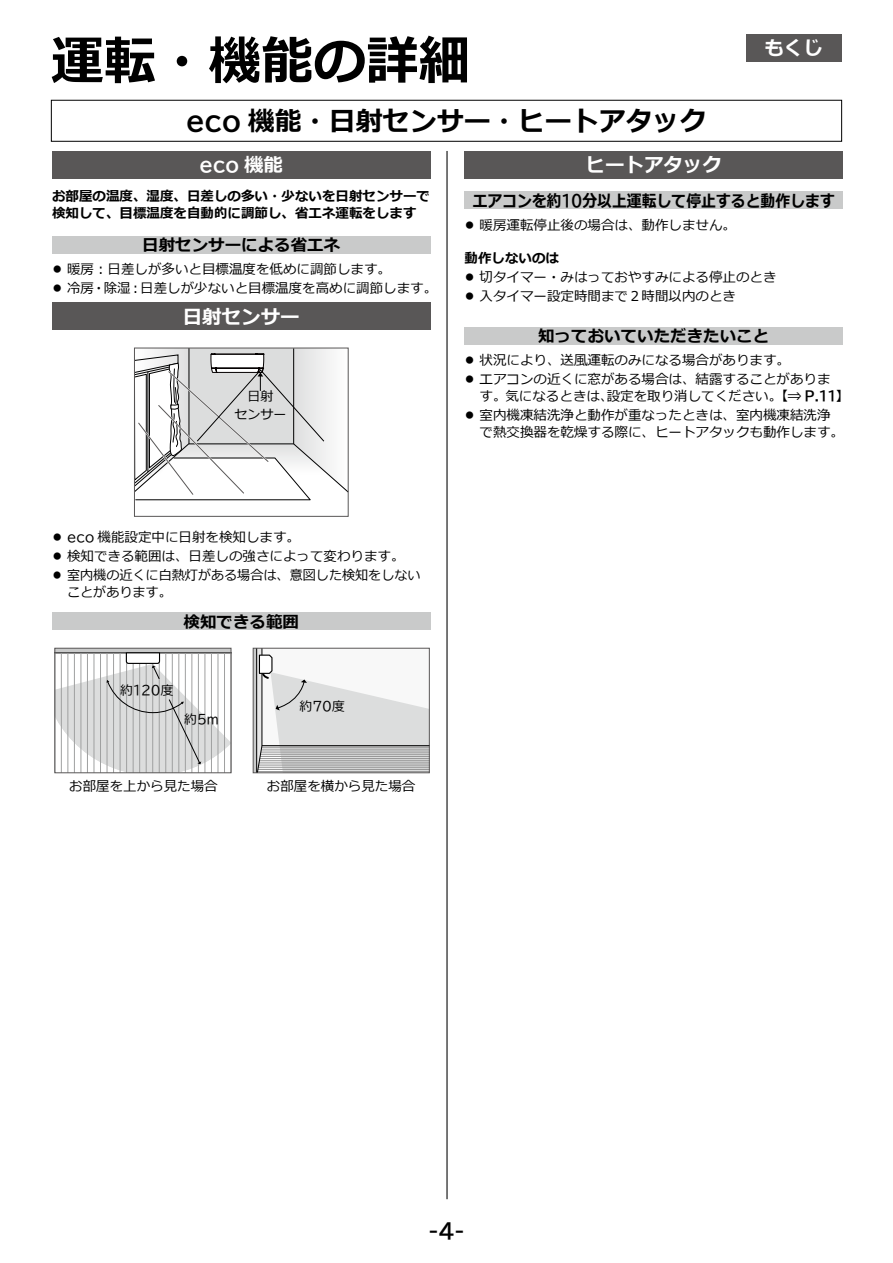
<style>
.page{position:relative;width:893px;height:1263px;background:#fff}
.page>*{position:absolute;margin:0;border:0;box-sizing:border-box;transform-origin:0 0}
.t1{font:700 52.5px "Meiryo";color:#000}
.t2{font:700 27px "Meiryo";color:#000}
.t3{font:21px "BIZ UDP Gothic Bold";color:#000}
.t4{font:700 19.5px "Meiryo";color:#fff}
.t5{font:19.5px "BIZ UDP Gothic Bold";color:#fff}
.t6{font:700 16.5px "Meiryo";color:#000}
.t7{font:700 16.5px "Meiryo";color:#000;scale:.9 1}
.t8{font:13.5px/19px "Meiryo";color:#000}
.t9{font:700 13.5px/16.8px "Meiryo";color:#000}
.t10{font:13.05px/17.4px "Meiryo";color:#000;text-align:center}
.t11{font:12.9px "BIZ UDP Gothic";color:#000}
.t12{font:12.9px "Meiryo";color:#000}
.s1{font-family:"BIZ UDP Gothic Bold";font-weight:400}
.s2{font-family:"Meiryo";font-weight:700}
.s3{font-size:10.5px}
.s4{font-weight:700}
.s5{font-family:"BIZ UDP Gothic Bold"}
.s6{font-family:"BIZ UDP Gothic"}
.s7{font-family:"Meiryo"}
</style>
<div class="page">
<div style="left:51px;top:100px;width:791px;height:42px;border:1px solid #000"></div>
<div style="left:52px;top:151px;width:379px;height:28px;background:#595757"></div>
<div style="left:52px;top:236px;width:379px;height:18px;background:#c9caca"></div>
<div style="left:52px;top:302px;width:379px;height:28px;background:#595757"></div>
<svg style="left:134px;top:347px;width:215px;height:154px"></svg>
<div style="left:134px;top:348px;width:215px;height:169px;border:1px solid #595757"></div>
<div style="left:52px;top:612px;width:379px;height:18px;background:#c9caca"></div>
<hr style="left:231px;top:653px;width:1px;height:120px;background:#9fa0a0">
<svg style="left:55px;top:648px;width:176px;height:125px"></svg>
<svg style="left:253px;top:648px;width:176px;height:125px"></svg>
<div style="left:465px;top:151px;width:378px;height:28px;background:#595757"></div>
<div style="left:465px;top:191px;width:378px;height:18px;background:#c9caca"></div>
<div style="left:465px;top:327px;width:378px;height:18px;background:#c9caca"></div>
<div style="left:746px;top:34px;width:95px;height:28px;background:#595757"></div>
<hr style="left:446px;top:151px;width:2px;height:1048px;background:#000">
<h1 class="t1" style="left:51px;top:24px;width:421px">運転・機能の詳細</h1>
<h2 class="t2" style="left:186px;top:102px;width:522px"><span class="s1">eco</span> 機能・日射センサー・ヒートアタック</h2>
<h3 class="t5" style="left:200px;top:155px;width:85px">eco <span class="s2">機能</span></h3>
<p class="t9" style="left:52px;top:188px;width:379px">お部屋の温度、湿度、日差しの多い・少ないを日射センサーで検知して、目標温度を自動的に調節し、省エネ運転をします</p>
<p class="t6" style="left:142px;top:233px;width:199px">日射センサーによる省エネ</p>
<p class="t8" style="left:52px;top:260px;width:387px"><span class="s3">㓡</span>暖房︓日差しが多いと目標温度を低めに調節します。<br><span class="s3">㓡</span>冷房・除湿︓日差しが少ないと目標温度を高めに調節します。</p>
<h3 class="t4" style="left:183px;top:303px;width:118px">日射センサー</h3>
<h3 class="t4" style="left:764px;top:34px;width:60px">もくじ</h3>
<h3 class="t4" style="left:585px;top:151px;width:138px">ヒートアタック</h3>
<p class="t7" style="left:473px;top:189px;width:404px">エアコンを約<span class="s1">10</span>分以上運転して停止すると動作します</p>
<p class="t8" style="left:465px;top:216px;width:273px"><span class="s3">㓡</span>暖房運転停止後の場合は、動作しません。</p>
<p class="t8" style="left:465px;top:249px;width:313px"><span class="s4">動作しないのは<br></span><span class="s3">㓡</span>切タイマー・みはっておやすみによる停止のとき<span class="s3">㓡</span>入タイマー設定時間まで２時間以内のとき</p>
<p class="t6" style="left:538px;top:324px;width:232px">知っておいていただきたいこと</p>
<p class="t8" style="left:465px;top:351px;width:367px"><span class="s3">㓡</span>状況により、送風運転のみになる場合があります。<br><span class="s3">㓡</span>エアコンの近くに窓がある場合は、結露することがありま</p>
<p class="t8" style="left:465px;top:387px;width:387px;text-indent:15px">す。気になるときは、設定を取り消してください。<span class="s4">【⇒</span> <span class="s5">P.11</span><span class="s4">】</span><span class="s3">㓡</span>室内機凍結洗浄と動作が重なったときは、室内機凍結洗浄</p>
<p class="t8" style="left:480px;top:423px;width:366px">で熱交換器を乾燥する際に、ヒートアタックも動作します。</p>
<p class="t10" style="left:235px;top:389px;width:54px">日射<br>センサー</p>
<p class="t8" style="left:52px;top:528px;width:370px"><span class="s3">㓡</span> <span class="s6">eco</span> 機能設定中に日射を検知します。<br><span class="s3">㓡</span>検知できる範囲は、日差しの強さによって変わります。<br><span class="s3">㓡</span>室内機の近くに白熱灯がある場合は、意図した検知をしない</p>
<p class="t8" style="left:67px;top:583px;width:106px">ことがあります。</p>
<p class="t6" style="left:184px;top:610px;width:117px">検知できる範囲</p>
<p class="t11" style="left:120px;top:683px;width:55px"><span class="s7">約</span>120<span class="s7">度</span></p>
<p class="t11" style="left:184px;top:712px;width:36px"><span class="s7">約</span>5m</p>
<p class="t8" style="left:69px;top:777px;width:150px">お部屋を上から見た場合</p>
<p class="t12" style="left:300px;top:697px;width:47px">約<span class="s6">70</span>度</p>
<p class="t8" style="left:267px;top:777px;width:150px">お部屋を横から見た場合</p>
<h3 class="t3" style="left:429px;top:1220px;width:38px">-4-</h3>
</div>
